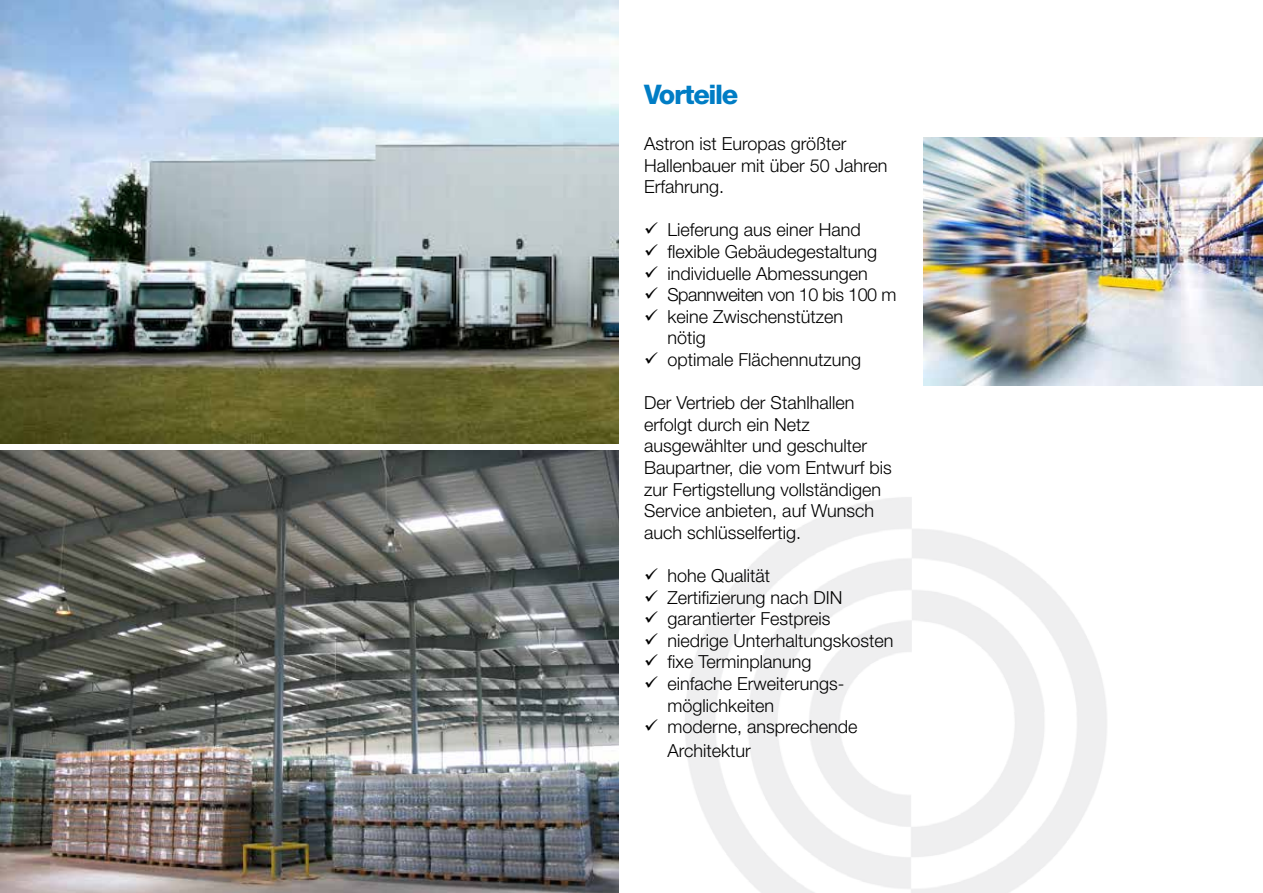
<style>
.page{position:relative;width:1263px;height:893px;background:#fff}
.page>*{position:absolute;margin:0;border:0;box-sizing:border-box;transform-origin:0 0}
.t1{font:800 27px "Helvetica Neue LT Pro";letter-spacing:-.05em;color:#007dc5}
.t2{font:300 18px/21.6px "Helvetica Neue LT Pro";color:#000}
.t3{font:300 18px "Helvetica Neue LT Pro";letter-spacing:-.025em;color:#000}
</style>
<div class="page">
<img style="left:0;top:0;width:619px;height:443px">
<img style="left:924px;top:137px;width:339px;height:249px">
<img style="left:0;top:451px;width:619px;height:442px">
<h1 class="t1" style="left:644px;top:79px;width:96px">Vorteile</h1>
<p class="t2" style="left:644px;top:132px;width:245px">Astron ist Europas größter<br>Hallenbauer mit über 50 Jahren<br>Erfahrung.</p>
<p class="t2" style="left:644px;top:219px;width:218px">✓ Lieferung aus einer Hand</p>
<p class="t2" style="left:644px;top:240px;width:234px">✓ flexible Gebäudegestaltung</p>
<p class="t2" style="left:644px;top:262px;width:225px">✓ individuelle Abmessungen</p>
<p class="t3" style="left:644px;top:284px;width:254px">✓ Spannweiten von 10 bis 100 m</p>
<p class="t2" style="left:667px;top:305px;width:177px;text-indent:-23px">✓ keine Zwischenstützen nötig</p>
<p class="t2" style="left:644px;top:348px;width:218px">✓ optimale Flächennutzung</p>
<p class="t2" style="left:644px;top:392px;width:249px">Der Vertrieb der Stahlhallen erfolgt durch ein Netz ausgewählter und geschulter<br>Baupartner, die vom Entwurf bis zur Fertigstellung vollständigen<br>Service anbieten, auf Wunsch auch schlüsselfertig.</p>
<p class="t2" style="left:644px;top:564px;width:127px">✓ hohe Qualität</p>
<p class="t2" style="left:644px;top:586px;width:200px">✓ Zertifizierung nach DIN</p>
<p class="t2" style="left:644px;top:608px;width:188px">✓ garantierter Festpreis</p>
<p class="t2" style="left:644px;top:629px;width:251px">✓ niedrige Unterhaltungskosten</p>
<p class="t2" style="left:644px;top:651px;width:169px">✓ fixe Terminplanung</p>
<p class="t2" style="left:667px;top:672px;width:179px;text-indent:-23px">✓ einfache Erweiterungs&shy;möglichkeiten</p>
<p class="t2" style="left:667px;top:714px;width:192px;line-height:24px;text-indent:-23px">✓ moderne, ansprechende<br>Architektur</p>
</div>
